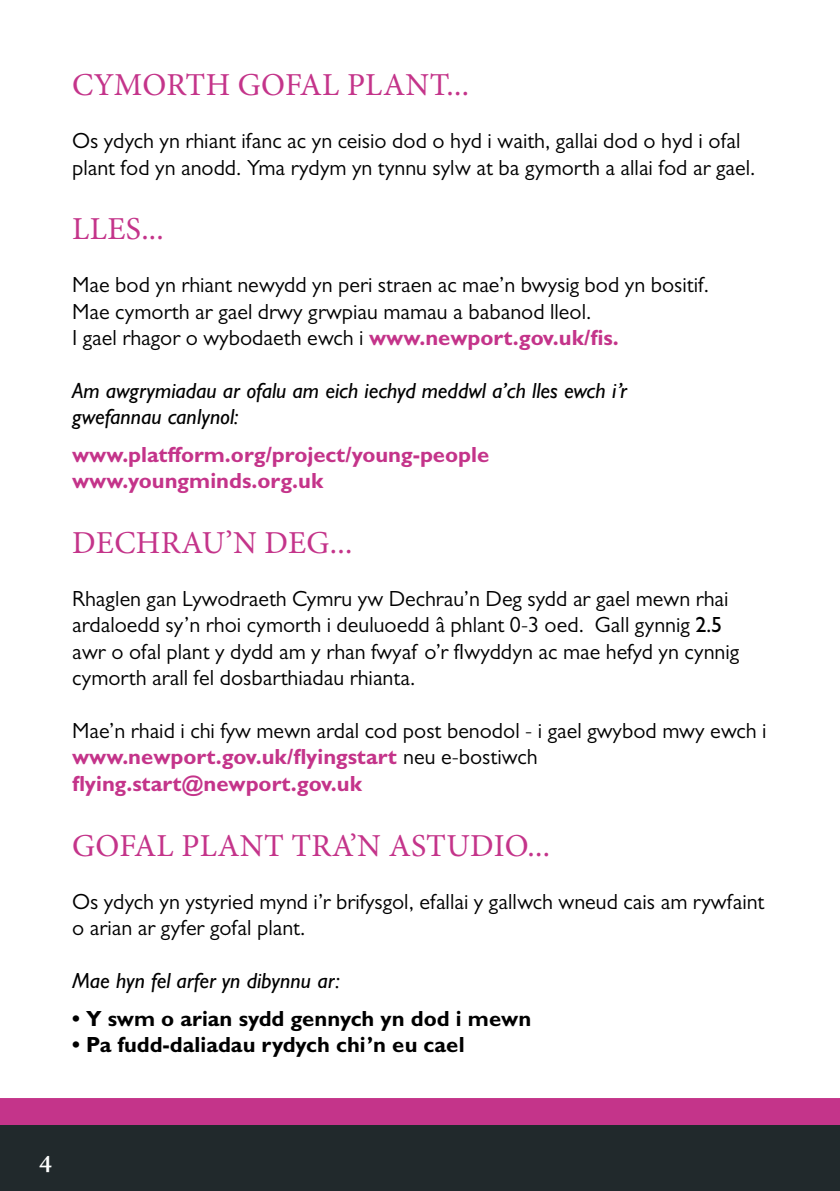
<style>
.page{position:relative;width:840px;height:1191px;background:#fff}
.page>*{position:absolute;margin:0;border:0;box-sizing:border-box;transform-origin:0 0}
.t1{font:32px "Minion Pro";letter-spacing:.01em;color:#c4348a}
.t2{font:700 26px "Adobe Hebrew";color:#fff}
.t3{font:22px/26.4px "Gill Sans MT Pro";color:#000}
.t4{font:italic 500 22px/26.4px "Gill Sans MT Pro";color:#000}
.t5{font:700 22px "Gill Sans MT Pro";color:#000}
.t6{font:700 22px/26.4px "Gill Sans MT Pro";color:#c4348a}
.s1{font-weight:700;color:#c4348a}
.s2{font-weight:500}
</style>
<div class="page">
<div style="left:0;top:1098px;width:839px;height:27px;background:#c4348a"></div>
<div style="left:0;top:1125px;width:839px;height:66px;background:#21292c"></div>
<h1 class="t1" style="left:72px;top:64px;width:398px">CYMORTH GOFAL PLANT...</h1>
<p class="t3" style="left:72px;top:127px;width:684px">Os ydych yn rhiant ifanc ac yn ceisio dod o hyd i waith, gallai dod o hyd i ofal plant fod yn anodd. Yma rydym yn tynnu sylw at ba gymorth a allai fod ar gael.</p>
<h1 class="t1" style="left:72px;top:208px;width:93px">LLES...</h1>
<p class="t3" style="left:72px;top:271px;width:638px">Mae bod yn rhiant newydd yn peri straen ac mae’n bwysig bod yn bositif.<br>Mae cymorth ar gael drwy grwpiau mamau a babanod lleol.<br>I gael rhagor o wybodaeth ewch i <span class="s1">www.newport.gov.uk/fis.</span></p>
<p class="t4" style="left:72px;top:377px;width:556px">Am awgrymiadau ar ofalu am eich iechyd meddwl a’ch lles ewch i’r gwefannau canlynol:</p>
<p class="t6" style="left:72px;top:441px;width:419px">www.platfform.org/project/young-people www.youngminds.org.uk</p>
<h1 class="t1" style="left:72px;top:521px;width:281px">DECHRAU’N DEG...</h1>
<p class="t3" style="left:72px;top:585px;width:668px">Rhaglen gan Lywodraeth Cymru yw Dechrau’n Deg sydd ar gael mewn rhai ardaloedd sy’n rhoi cymorth i deuluoedd â phlant 0-3 oed. Gall gynnig <span class="s2">2.5 </span>awr o ofal plant y dydd am y rhan fwyaf o’r flwyddyn ac mae hefyd yn cynnig cymorth arall fel dosbarthiadau rhianta.</p>
<p class="t3" style="left:72px;top:717px;width:695px">Mae’n rhaid i chi fyw mewn ardal cod post benodol - i gael gwybod mwy ewch i <span class="s1">www.newport.gov.uk/flyingstart</span> neu e-bostiwch <span class="s1">flying.start@newport.gov.uk</span></p>
<h1 class="t1" style="left:72px;top:824px;width:479px">GOFAL PLANT TRA’N ASTUDIO...</h1>
<p class="t3" style="left:72px;top:887px;width:693px">Os ydych yn ystyried mynd i’r brifysgol, efallai y gallwch wneud cais am rywfaint o arian ar gyfer gofal plant.</p>
<p class="t4" style="left:72px;top:967px;width:269px">Mae hyn fel arfer yn dibynnu ar:</p>
<p class="t5" style="left:72px;top:1004px;width:460px">• Y swm o arian sydd gennych yn dod i mewn</p>
<p class="t5" style="left:72px;top:1030px;width:394px">• Pa fudd-daliadau rydych chi’n eu cael</p>
<p class="t2" style="left:39px;top:1143px;width:15px">4</p>
</div>
